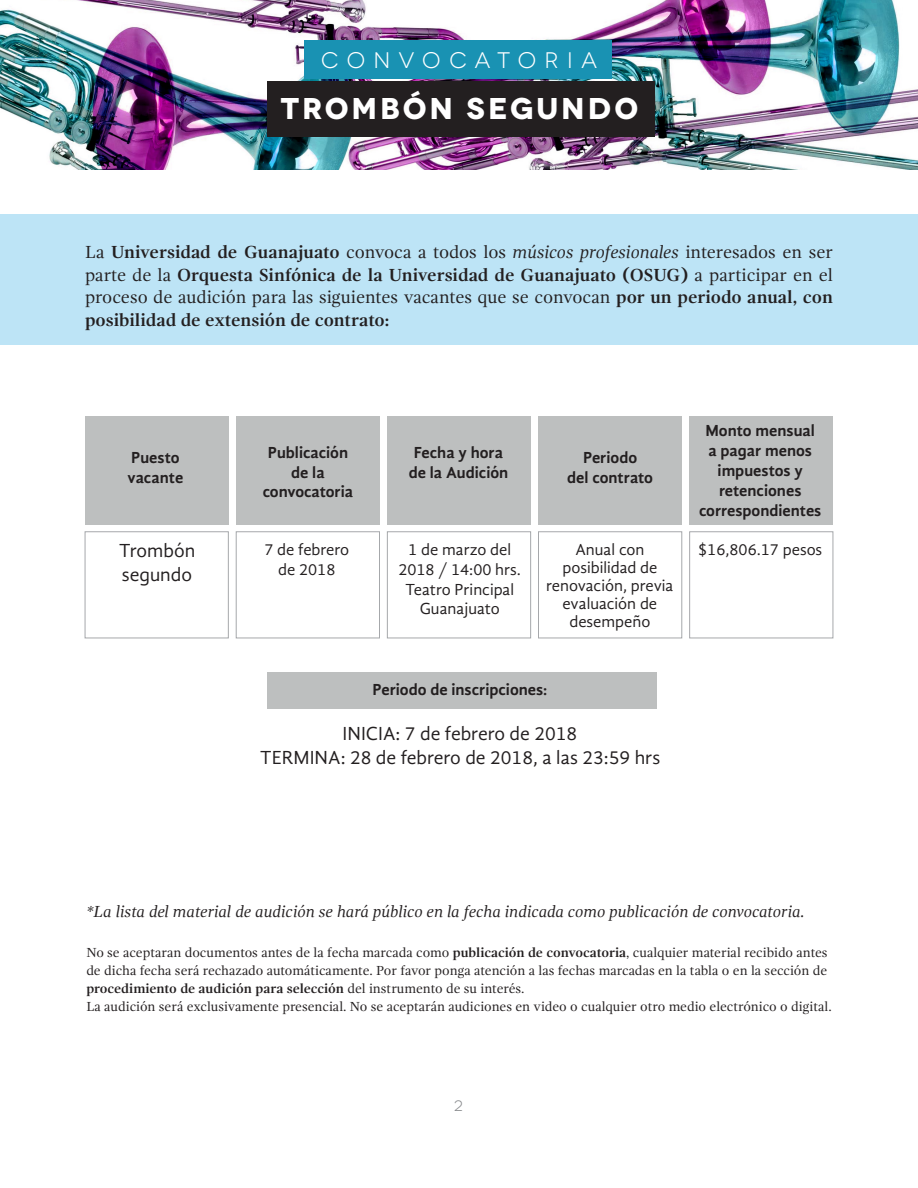
<style>
.page{position:relative;width:918px;height:1188px;background:#fff}
.page>*{position:absolute;margin:0;border:0;box-sizing:border-box;transform-origin:0 0}
.t1{font:700 30px "Novecentowide";letter-spacing:.095em;color:#fff}
.t2{font:22.5px "Novecentowide";letter-spacing:.365em;color:#fff}
.t3{font:19.5px "Gandhi Sans";color:#231f20}
.t4{font:700 18px/22.5px "Gandhi Serif";letter-spacing:-.005em;color:#231f20;text-align:justify}
.t5{font:700 16.5px/19.8px "Gandhi Sans";color:#231f20;text-align:center}
.t6{font:16.5px/18px "Gandhi Sans";color:#231f20;text-align:center}
.t7{font:italic 16.5px "Gandhi Serif";letter-spacing:-.005em;color:#231f20}
.t8{font:15px "Novecentowide";color:#87898c}
.letras_chicas{font:13.5px/18px "Gandhi Serif";color:#231f20;text-align:justify}
.s1{font-weight:400}
.s2{font-weight:400;font-style:italic}
.s3{font-weight:700}
</style>
<div class="page">
<img style="left:0;top:0;width:918px;height:170px">
<div style="left:304px;top:40px;width:308px;height:39px;background:#1992b3"></div>
<div style="left:267px;top:81px;width:388px;height:55px;background:#231f20"></div>
<div style="left:267px;top:672px;width:390px;height:36px;background:#bdbfbf"></div>
<div style="left:0;top:215px;width:918px;height:130px;background:#bde4f6"></div>
<div style="left:690px;top:416px;width:143px;height:108px;background:#bdbfbf"></div>
<div style="left:539px;top:416px;width:143px;height:108px;background:#bdbfbf"></div>
<div style="left:236px;top:416px;width:143px;height:108px;background:#bdbfbf"></div>
<div style="left:85px;top:416px;width:143px;height:108px;background:#bdbfbf"></div>
<div style="left:387px;top:416px;width:144px;height:108px;background:#bdbfbf"></div>
<svg style="left:84px;top:531px;width:750px;height:108px"></svg>
<h2 class="t2" style="left:321px;top:47px;width:278px">CONVOCATORIA</h2>
<h1 class="t1" style="left:281px;top:90px;width:359px">TROMBÓN SEGUNDO</h1>
<p class="t4" style="left:85px;top:241px;width:749px"><span class="s1">La</span> Universidad de Guanajuato <span class="s1">convoca a todos los</span> <span class="s2">músicos profesionales</span> <span class="s1">interesados en ser parte de la</span> Orquesta Sinfónica de la Universidad de Guanajuato (OSUG) <span class="s1">a participar en el proceso de audición para las siguientes vacantes que se convocan</span> por un periodo anual, con posibilidad de extensión de contrato:</p>
<p class="t5" style="left:131px;top:448px;width:50px">Puesto</p>
<p class="t5" style="left:128px;top:468px;width:57px">vacante</p>
<p class="t3" style="left:119px;top:540px;width:78px">Trombón</p>
<p class="t3" style="left:122px;top:563px;width:72px">segundo</p>
<p class="t5" style="left:268px;top:442px;width:82px">Publicación</p>
<p class="t5" style="left:291px;top:462px;width:35px">de la</p>
<p class="t5" style="left:263px;top:482px;width:92px">convocatoria</p>
<p class="t6" style="left:264px;top:541px;width:86px">7 de febrero</p>
<p class="t6" style="left:278px;top:560px;width:59px">de 2018</p>
<p class="t5" style="left:414px;top:442px;width:91px">Fecha y hora</p>
<p class="t5" style="left:409px;top:462px;width:101px">de la Audición</p>
<p class="t6" style="left:398px;top:540px;width:124px;line-height:19.8px">1 de marzo del<br>2018 / 14:00 hrs.</p>
<p class="t6" style="left:405px;top:580px;width:111px">Teatro Principal</p>
<p class="t6" style="left:420px;top:600px;width:82px">Guanajuato</p>
<p class="t5" style="left:583px;top:448px;width:56px">Periodo</p>
<p class="t5" style="left:567px;top:468px;width:87px">del contrato</p>
<p class="t5" style="left:699px;top:421px;width:124px">Monto mensual<br>a pagar menos impuestos y retenciones correspondientes</p>
<p class="t6" style="left:546px;top:541px;width:129px">Anual con posibilidad de renovación, previa evaluación de desempeño</p>
<p class="t6" style="left:698px;top:541px;width:126px">$16,806.17 pesos</p>
<p class="t5" style="left:373px;top:680px;width:176px">Periodo de inscripciones:</p>
<p class="t3" style="left:343px;top:723px;width:236px">INICIA: 7 de febrero de 2018</p>
<p class="t3" style="left:260px;top:746px;width:402px">TERMINA: 28 de febrero de 2018, a las 23:59 hrs</p>
<p class="t7" style="left:86px;top:902px;width:720px">*La lista del material de audición se hará público en la fecha indicada como publicación de convocatoria.</p>
<p class="letras_chicas" style="left:86px;top:944px;width:743px">No se aceptaran documentos antes de la fecha marcada como <span class="s3">publicación de convocatoria</span>, cualquier material recibido antes de dicha fecha será rechazado automáticamente. Por favor ponga atención a las fechas marcadas en la tabla o en la sección de <span class="s3">procedimiento de audición para selección</span> del instrumento de su interés.</p>
<p class="letras_chicas" style="left:86px;top:998px;width:747px">La audición será exclusivamente presencial. No se aceptarán audiciones en video o cualquier otro medio electrónico o digital.</p>
<p class="t8" style="left:454px;top:1097px;width:10px">2</p>
</div>
